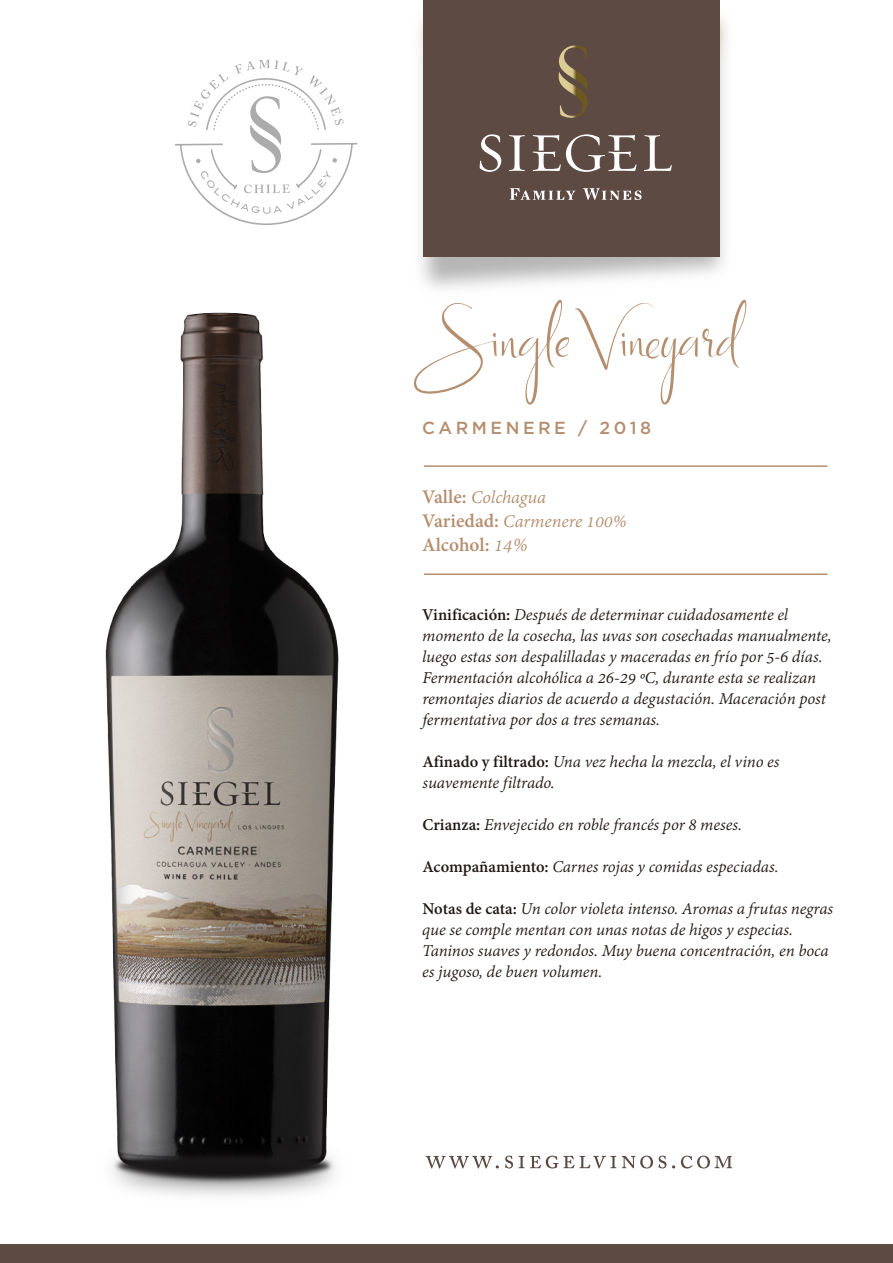
<style>
.page{position:relative;width:893px;height:1263px;background:#fff}
.page>*{position:absolute;margin:0;border:0;box-sizing:border-box;transform-origin:0 0}
.t1{font:700 21px "Adobe Devanagari";color:#b48e6f}
.t2{font:italic 19.5px/24px "Adobe Devanagari";letter-spacing:-.005em;color:#b48e6f}
.t3{font:italic 18px/21px "Adobe Devanagari";letter-spacing:-.005em;color:#211915}
.t4{font:500 17.4px "Gotham";letter-spacing:.2em;color:#b48e6f}
.s1{font-weight:700;font-style:normal;font-size:21px}
.s2{font-weight:400;font-style:italic}
.s3{font-weight:700;font-style:normal}
</style>
<div class="page">
<img style="left:418px;top:16px;width:310px;height:273px">
<div style="left:423px;top:0;width:297px;height:256px;background:#5d4b43"></div>
<svg style="left:558px;top:45px;width:30px;height:73px"></svg>
<svg style="left:479px;top:134px;width:193px;height:38px"></svg>
<svg style="left:426px;top:1155px;width:306px;height:13px"></svg>
<hr style="left:424px;top:573px;width:403px;height:2px;background:#b48e6f">
<hr style="left:424px;top:465px;width:403px;height:2px;background:#b48e6f">
<div style="left:0;top:1244px;width:893px;height:19px;background:#5d4b43"></div>
<svg style="left:175px;top:60px;width:182px;height:165px"></svg>
<svg style="left:510px;top:188px;width:65px;height:12px"></svg>
<svg style="left:583px;top:188px;width:59px;height:12px"></svg>
<svg style="left:414px;top:299px;width:333px;height:106px"></svg>
<img style="left:105px;top:312px;width:234px;height:884px">
<p class="t4" style="left:422px;top:418px;width:230px">CARMENERE / 2018</p>
<p class="t2" style="left:422px;top:487px;width:206px"><span class="s1">Valle:</span> Colchagua<br><span class="s1">Variedad:</span> Carmenere 100%</p>
<p class="t1" style="left:422px;top:532px;width:107px">Alcohol: <span class="s2">14%</span></p>
<p class="t3" style="left:422px;top:605px;width:411px"><span class="s3">Vinificación:</span> Después de determinar cuidadosamente el momento de la cosecha, las uvas son cosechadas manualmente, luego estas son despalilladas y maceradas en frío por 5-6 días.<br>Fermentación alcohólica a 26-29 ºC, durante esta se realizan remontajes diarios de acuerdo a degustación. Maceración post fermentativa por dos a tres semanas.</p>
<p class="t3" style="left:422px;top:752px;width:359px"><span class="s3">Afinado y filtrado:</span> Una vez hecha la mezcla, el vino es suavemente filtrado.</p>
<p class="t3" style="left:422px;top:815px;width:321px"><span class="s3">Crianza:</span> Envejecido en roble francés por 8 meses.</p>
<p class="t3" style="left:422px;top:857px;width:358px"><span class="s3">Acompañamiento:</span> Carnes rojas y comidas especiadas.</p>
<p class="t3" style="left:422px;top:899px;width:412px"><span class="s3">Notas de cata:</span> Un color violeta intenso. Aromas a frutas negras que se comple mentan con unas notas de higos y especias.<br>Taninos suaves y redondos. Muy buena concentración, en boca es jugoso, de buen volumen.</p>
</div>
